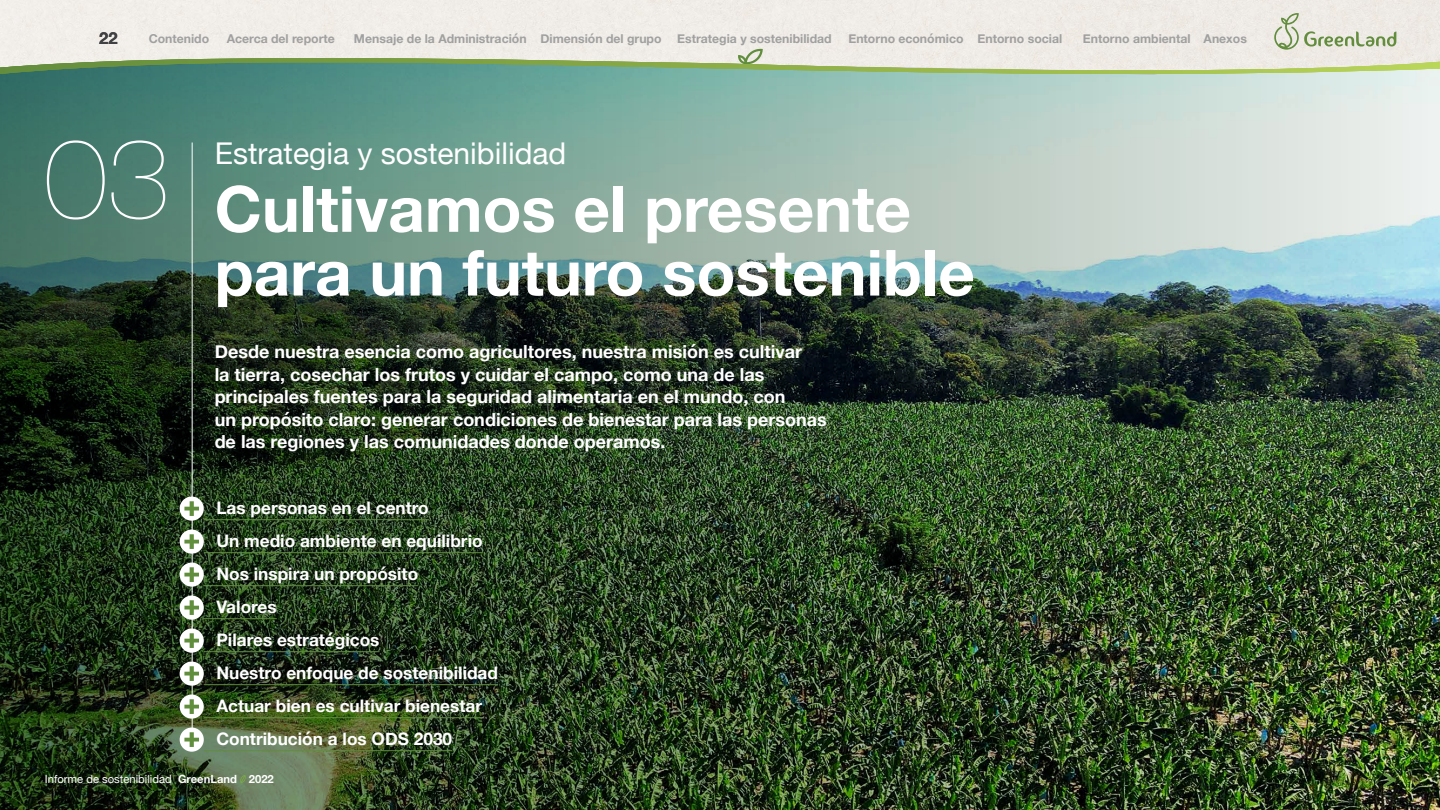
<style>
.page{position:relative;width:1440px;height:810px;background:#fff}
.page>*{position:absolute;margin:0;border:0;box-sizing:border-box;transform-origin:0 0}
.t1{font:200 112.5px "Helvetica Neue";color:#fff}
.t2{font:700 63.75px/63.8px "Helvetica Neue";color:#fff}
.t3{font:30px "Helvetica Neue";color:#fff}
.t4{font:700 18px/22.5px "Helvetica Neue";color:#fff}
.t5{font:700 17.25px/33px "Helvetica Neue";color:#fff}
.t6{font:700 16.5px "Helvetica Neue";color:#414042}
.t7{font:700 12.3px "Helvetica Neue";color:#a0a0a0}
.t8{font:11.25px "Helvetica Neue";color:#fff}
.s1{font-weight:700}
</style>
<div class="page">
<img style="left:0;top:81px;width:1440px;height:729px">
<svg style="left:1383px;top:773px;width:14px;height:14px"></svg>
<hr style="left:192px;top:142px;width:1px;height:603px;background:#fff">
<hr style="left:204px;top:519px;width:225px;height:1px;background:#618e3d">
<hr style="left:204px;top:552px;width:279px;height:1px;background:#618e3d">
<hr style="left:204px;top:585px;width:214px;height:1px;background:#618e3d">
<hr style="left:204px;top:618px;width:73px;height:1px;background:#618e3d">
<hr style="left:204px;top:651px;width:176px;height:1px;background:#618e3d">
<hr style="left:204px;top:684px;width:294px;height:1px;background:#618e3d">
<hr style="left:204px;top:717px;width:278px;height:1px;background:#618e3d">
<hr style="left:204px;top:750px;width:248px;height:1px;background:#618e3d">
<div style="left:180px;top:497px;width:24px;height:24px;background:#fff;border-radius:50%"></div>
<svg style="left:184px;top:501px;width:15px;height:15px"></svg>
<div style="left:180px;top:530px;width:24px;height:24px;background:#fff;border-radius:50%"></div>
<svg style="left:184px;top:534px;width:15px;height:15px"></svg>
<div style="left:180px;top:563px;width:24px;height:24px;background:#fff;border-radius:50%"></div>
<svg style="left:184px;top:567px;width:15px;height:15px"></svg>
<div style="left:180px;top:596px;width:24px;height:24px;background:#fff;border-radius:50%"></div>
<svg style="left:184px;top:600px;width:15px;height:15px"></svg>
<div style="left:180px;top:629px;width:24px;height:24px;background:#fff;border-radius:50%"></div>
<svg style="left:184px;top:633px;width:15px;height:15px"></svg>
<div style="left:180px;top:662px;width:24px;height:24px;background:#fff;border-radius:50%"></div>
<svg style="left:184px;top:666px;width:15px;height:15px"></svg>
<div style="left:180px;top:695px;width:24px;height:24px;background:#fff;border-radius:50%"></div>
<svg style="left:184px;top:699px;width:15px;height:15px"></svg>
<div style="left:180px;top:728px;width:24px;height:24px;background:#fff;border-radius:50%"></div>
<svg style="left:184px;top:732px;width:15px;height:15px"></svg>
<svg style="left:0;top:13px;width:1440px;height:68px"></svg>
<svg style="left:240px;top:775px;width:6px;height:8px"></svg>
<p class="t6" style="left:99px;top:25px;width:20px">22</p>
<p class="t7" style="left:149px;top:29px;width:62px">Contenido</p>
<p class="t7" style="left:227px;top:29px;width:110px">Acerca del reporte</p>
<p class="t7" style="left:354px;top:29px;width:309px">Mensaje de la Administración Dimensión del grupo</p>
<p class="t7" style="left:677px;top:29px;width:156px">Estrategia y sostenibilidad</p>
<p class="t7" style="left:848px;top:29px;width:215px">Entorno económico Entorno social</p>
<p class="t7" style="left:1083px;top:29px;width:166px">Entorno ambiental Anexos</p>
<h1 class="t1" style="left:45px;top:91px;width:127px">03</h1>
<h3 class="t3" style="left:215px;top:131px;width:353px">Estrategia y sostenibilidad</h3>
<h2 class="t2" style="left:215px;top:179px;width:762px">Cultivamos el presente para un futuro sostenible</h2>
<p class="t4" style="left:215px;top:341px;width:614px">Desde nuestra esencia como agricultores, nuestra misión es cultivar<br>la tierra, cosechar los frutos y cuidar el campo, como una de las principales fuentes para la seguridad alimentaria en el mundo, con<br>un propósito claro: generar condiciones de bienestar para las personas de las regiones y las comunidades donde operamos.</p>
<p class="t5" style="left:216px;top:492px;width:283px">Las personas en el centro<br>Un medio ambiente en equilibrio<br>Nos inspira un propósito<br>Valores<br>Pilares estratégicos<br>Nuestro enfoque de sostenibilidad<br>Actuar bien es cultivar bienestar<br>Contribución a los ODS 2030</p>
<p class="t8" style="left:45px;top:771px;width:230px">Informe de sostenibilidad <span class="s1">GreenLand 2022</span></p>
</div>
